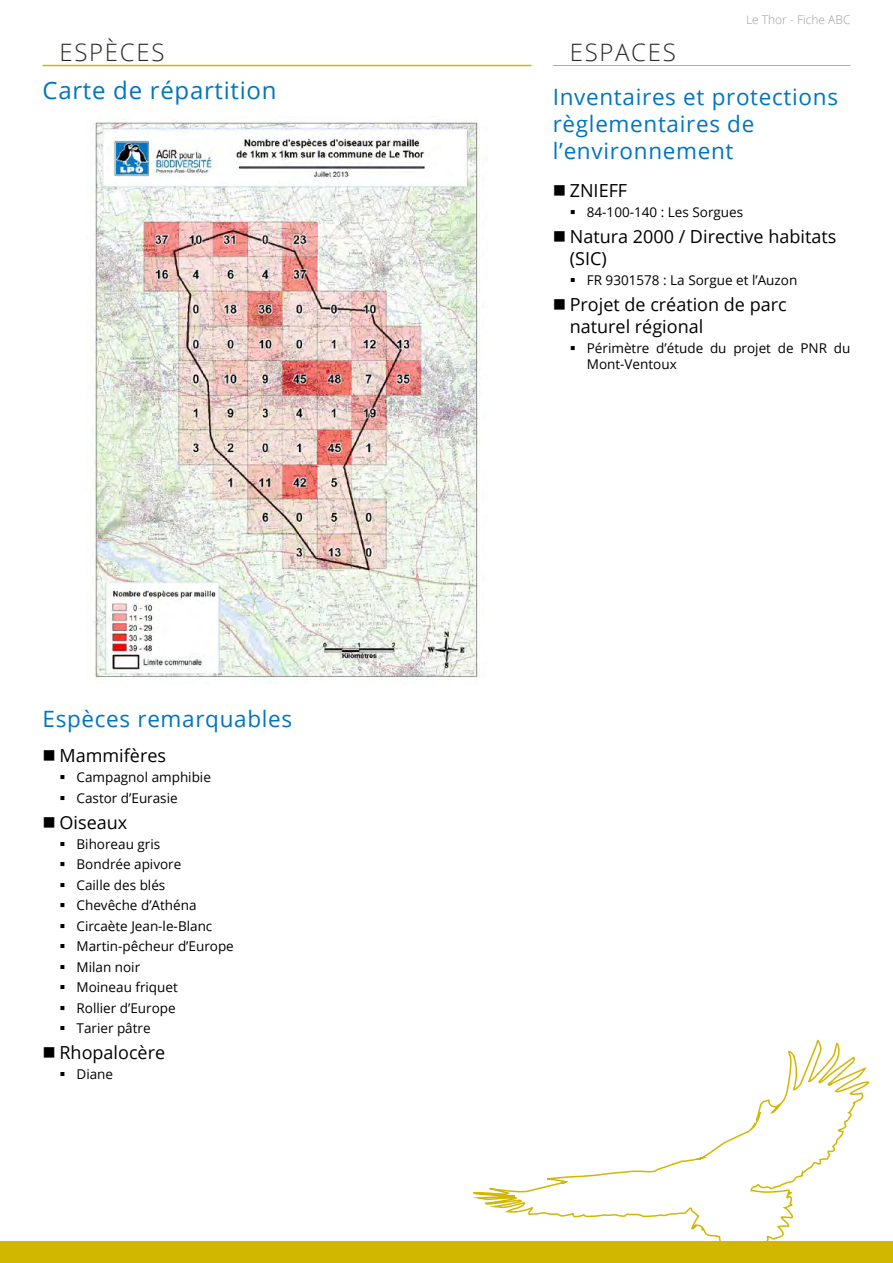
<style>
.page{position:relative;width:893px;height:1263px;background:#fff}
.page>*{position:absolute;margin:0;border:0;box-sizing:border-box;transform-origin:0 0}
.t1{font:24px "Open Sans";letter-spacing:.03em;color:#0075bf}
.t2{font:300 24px "Open Sans";letter-spacing:.07em;color:#282827}
.t3{font:22.5px/27px "Open Sans";letter-spacing:.03em;color:#0075bf}
.t4{font:18px/21.6px "Open Sans";color:#000}
.t5{font:13.5px/20.4px "Open Sans";color:#000}
.t6{font:300 12px "Open Sans";color:#9d9d9c}
</style>
<div class="page">
<svg style="left:459px;top:1039px;width:410px;height:203px"></svg>
<svg style="left:765px;top:1103px;width:16px;height:15px"></svg>
<hr style="left:43px;top:65px;width:488px;height:1px;background:#d2b700">
<div style="left:0;top:1242px;width:893px;height:21px;background:#d2b700"></div>
<hr style="left:553px;top:65px;width:297px;height:1px;background:#d2b700">
<img style="left:93px;top:119px;width:387px;height:565px">
<h1 class="t2" style="left:60px;top:36px;width:106px">ESPÈCES</h1>
<h1 class="t1" style="left:43px;top:74px;width:235px">Carte de répartition</h1>
<h2 class="t3" style="left:43px;top:705px;width:251px">Espèces remarquables</h2>
<h3 class="t4" style="left:60px;top:744px;width:108px">Mammifères</h3>
<p class="t5" style="left:77px;top:767px;width:136px">Campagnol amphibie<br>Castor d’Eurasie</p>
<h3 class="t4" style="left:60px;top:811px;width:69px">Oiseaux</h3>
<p class="t5" style="left:77px;top:833px;width:159px">Bihoreau gris<br>Bondrée apivore<br>Caille des blés<br>Chevêche d’Athéna<br>Circaète Jean-le-Blanc<br>Martin-pêcheur d’Europe<br>Milan noir<br>Moineau friquet<br>Rollier d’Europe<br>Tarier pâtre</p>
<h3 class="t4" style="left:60px;top:1041px;width:107px">Rhopalocère</h3>
<p class="t5" style="left:77px;top:1064px;width:38px">Diane</p>
<p class="t6" style="left:746px;top:11px;width:106px">Le Thor - Fiche ABC</p>
<h1 class="t2" style="left:570px;top:36px;width:108px">ESPACES</h1>
<h2 class="t3" style="left:553px;top:83px;width:287px">Inventaires et protections règlementaires de l’environnement</h2>
<h3 class="t4" style="left:570px;top:179px;width:59px">ZNIEFF</h3>
<p class="t5" style="left:587px;top:202px;width:158px">84-100-140 : Les Sorgues</p>
<h3 class="t4" style="left:570px;top:225px;width:268px">Natura 2000 / Directive habitats (SIC)</h3>
<p class="t5" style="left:587px;top:270px;width:212px">FR 9301578 : La Sorgue et l’Auzon</p>
<h3 class="t4" style="left:570px;top:293px;width:218px">Projet de création de parc naturel régional</h3>
<p class="t5" style="left:587px;top:340px;width:265px;line-height:16.2px">Périmètre d’étude du projet de PNR du<br>Mont-Ventoux</p>
</div>
